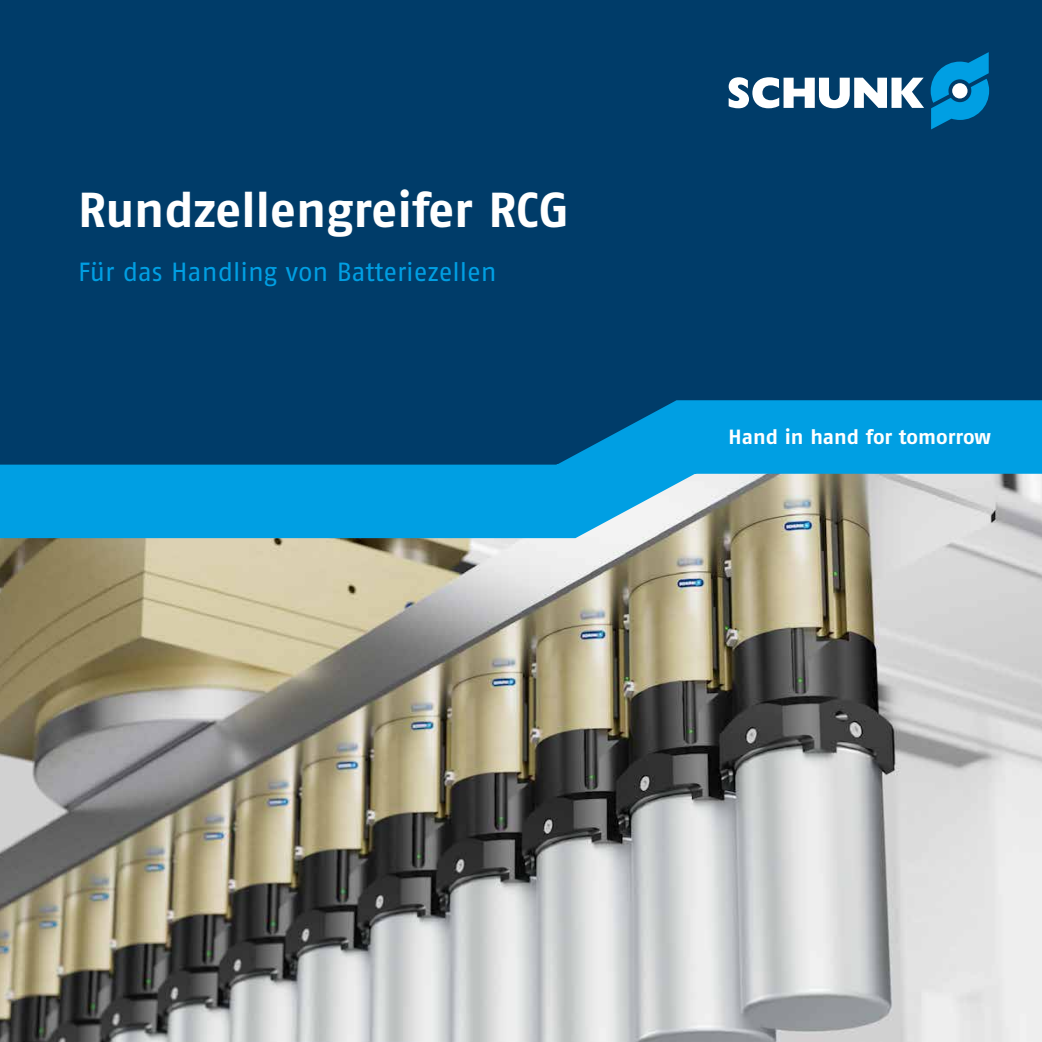
<style>
.page{position:relative;width:1042px;height:1042px;background:#003c69}
.page>*{position:absolute;margin:0;border:0;box-sizing:border-box;transform-origin:0 0}
.Headline_cover_page___28pt{font:700 49px "Fago Pro";letter-spacing:-.005em;color:#fff}
.Subcopy_cover_page___15pt{font:26.25px "Fago Pro";letter-spacing:-.005em;color:#009fe3}
.t1{font:700 20.47px "Fago Pro";color:#fff}
</style>
<div class="page">
<img style="left:0;top:575px;width:1042px;height:467px">
<svg style="left:0;top:400px;width:1042px;height:175px"></svg>
<svg style="left:728px;top:77px;width:196px;height:31px"></svg>
<svg style="left:930px;top:52px;width:59px;height:77px"></svg>
<p class="Headline_cover_page___28pt" style="left:78px;top:180px;width:492px">Rundzellengreifer RCG</p>
<p class="Subcopy_cover_page___15pt" style="left:78px;top:256px;width:420px">Für das Handling von Batteriezellen</p>
<p class="t1" style="left:728px;top:425px;width:264px">Hand in hand for tomorrow</p>
</div>
